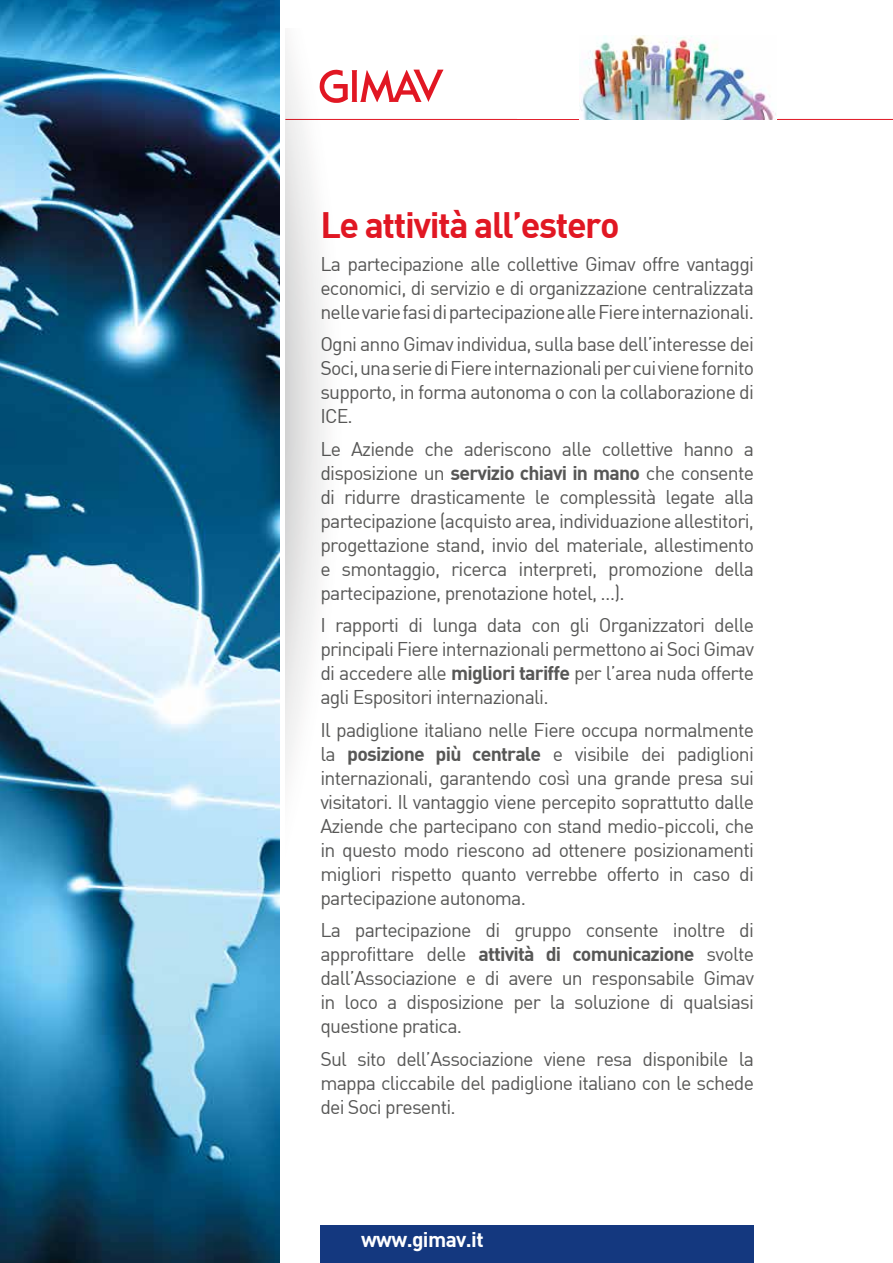
<style>
.page{position:relative;width:893px;height:1263px;background:#fff}
.page>*{position:absolute;margin:0;border:0;box-sizing:border-box;transform-origin:0 0}
.t1{font:36px "DIN Bold";letter-spacing:-.04em;color:#e11723}
.t2{font:20.85px "DIN Bold";letter-spacing:-.03em;color:#fff}
.t3{font:19.5px/24px "DIN";letter-spacing:-.04em;color:#575756;text-align:justify}
.s1{font-family:"DIN Bold"}
</style>
<div class="page">
<hr style="left:285px;top:119px;width:608px;height:1px;background:#e11723">
<img style="left:0;top:0;width:279px;height:1263px">
<div style="left:320px;top:1226px;width:434px;height:37px;background:#14387f"></div>
<svg style="left:285px;top:40px;width:69px;height:739px"></svg>
<img style="left:580px;top:35px;width:196px;height:84px">
<svg style="left:319px;top:70px;width:124px;height:33px"></svg>
<h1 class="t1" style="left:320px;top:202px;width:301px">Le attività all’estero</h1>
<p class="t3" style="left:320px;top:251px;width:435px">La partecipazione alle collettive Gimav offre vantaggi economici, di servizio e di organizzazione centralizzata nelle varie fasi di partecipazione alle Fiere internazionali.</p>
<p class="t3" style="left:320px;top:332px;width:435px">Ogni anno Gimav individua, sulla base dell’interesse dei Soci, una serie di Fiere internazionali per cui viene fornito supporto, in forma autonoma o con la collaborazione di ICE.</p>
<p class="t3" style="left:320px;top:436px;width:435px">Le Aziende che aderiscono alle collettive hanno a disposizione un <span class="s1">servizio chiavi in mano</span> che consente di ridurre drasticamente le complessità legate alla partecipazione (acquisto area, individuazione allestitori, progettazione stand, invio del materiale, allestimento e smontaggio, ricerca interpreti, promozione della partecipazione, prenotazione hotel, …).</p>
<p class="t3" style="left:320px;top:613px;width:435px">I rapporti di lunga data con gli Organizzatori delle principali Fiere internazionali permettono ai Soci Gimav di accedere alle <span class="s1">migliori tariffe</span> per l’area nuda offerte agli Espositori internazionali.</p>
<p class="t3" style="left:320px;top:717px;width:435px">Il padiglione italiano nelle Fiere occupa normalmente la <span class="s1">posizione più centrale</span> e visibile dei padiglioni internazionali, garantendo così una grande presa sui visitatori. Il vantaggio viene percepito soprattutto dalle Aziende che partecipano con stand medio-piccoli, che in questo modo riescono ad ottenere posizionamenti migliori rispetto quanto verrebbe offerto in caso di partecipazione autonoma.</p>
<p class="t3" style="left:320px;top:918px;width:435px">La partecipazione di gruppo consente inoltre di approfittare delle <span class="s1">attività di comunicazione</span> svolte dall’Associazione e di avere un responsabile Gimav in loco a disposizione per la soluzione di qualsiasi questione pratica.</p>
<p class="t3" style="left:320px;top:1046px;width:435px">Sul sito dell’Associazione viene resa disponibile la mappa cliccabile del padiglione italiano con le schede dei Soci presenti.</p>
<p class="t2" style="left:361px;top:1226px;width:124px">www.gimav.it</p>
</div>
